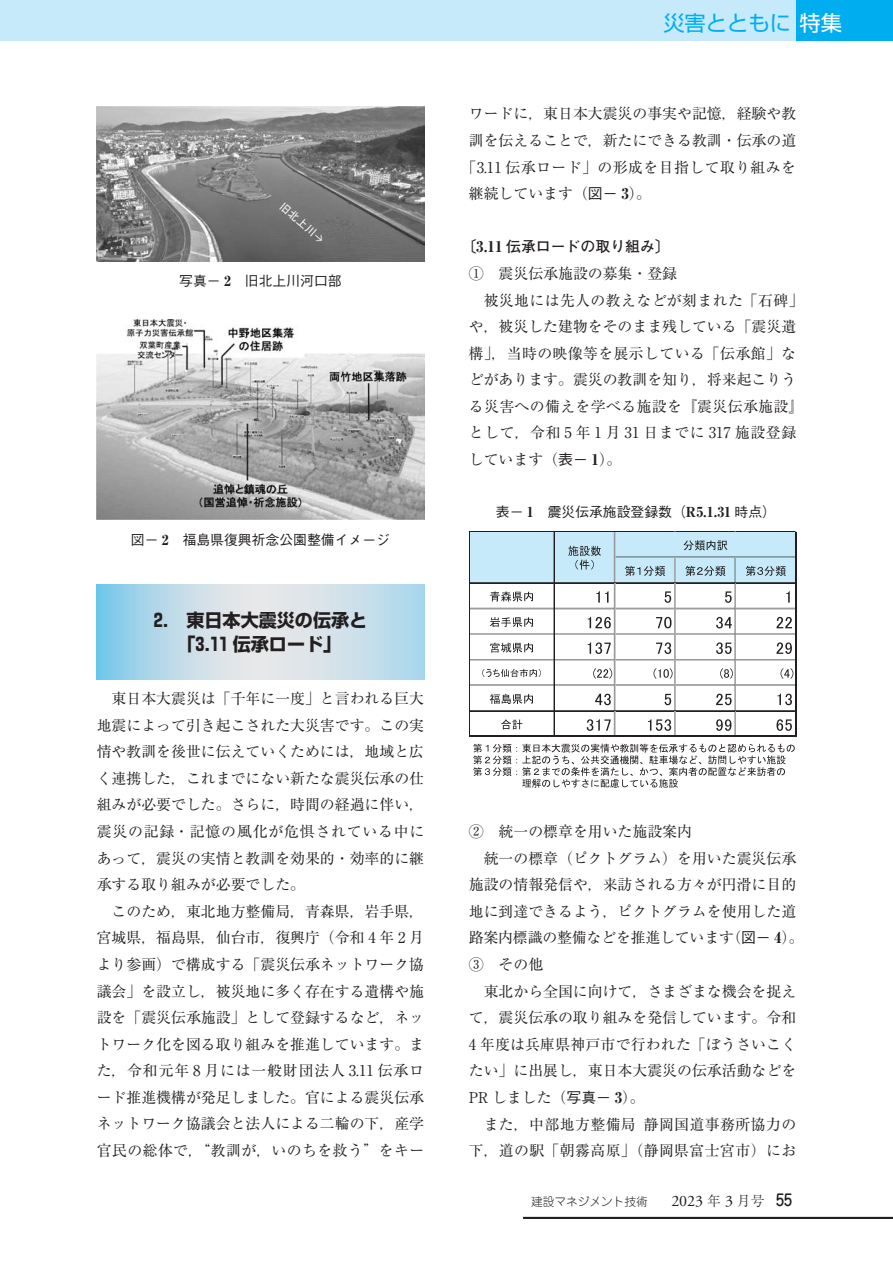
<style>
.page{position:relative;width:893px;height:1263px;background:#fff}
.page>*{position:absolute;margin:0;border:0;box-sizing:border-box;transform-origin:0 0}
.t1{font:21.3px "Shin Go Pr 6 N";color:#00aeef}
.大見出し_1__特集{font:700 18px/23.4px "Shin Go Pr 6 N";color:#231f20;text-align:center}
.本文_14Q{font:14.85px/26.5px "Ryumin Pr 6 N";color:#231f20;text-align:justify}
.本文_14Q-2{font:14.85px/26.5px "Ryumin Pr 6 N";letter-spacing:.025em;color:#231f20}
.本文_14Q-3{font:14.85px/26.5px "Ryumin Pr 6 N";letter-spacing:.03em;color:#231f20;text-align:right}
.小見出し__など{font:14.85px "Ryumin Pr 6 N";color:#231f20}
.中見出し__1___太ゴ_前アキ{font:700 14.85px "Futo Go B101 Pr 6 N";color:#231f20}
.小見出し__など_前アキ{font:14.85px "Ryumin Pr 6 N";color:#231f20}
.キャプション{font:500 13.8px "Gothic BBB Pr 6 N";color:#231f20}
.t2{font:300 11.7px "Jun 101 Pro";color:#231f20}
.s1{font-family:"Ryumin Pr 6 N";font-weight:800}
.s2{color:#fff}
.s3{font-family:"Gothic BBB Pr 6 N";font-weight:500}
.s4{font-weight:800}
.s5{font-family:"Adobe Garamond Pro";font-weight:400;font-size:15.9px}
.s6{font-family:"Ryumin Pr 6 N";font-size:13.8px}
.s7{font-family:"Jun 34 Pro";font-weight:500;font-size:15.9px}
</style>
<div class="page">
<div style="left:795px;top:0;width:98px;height:40px;background:#00aeef"></div>
<div style="left:0;top:0;width:795px;height:40px;background:#c6eafa"></div>
<svg style="left:97px;top:585px;width:163px;height:94px"></svg>
<div style="left:260px;top:585px;width:164px;height:94px;background:linear-gradient(to right,#f0e9e8,#add8ed)"></div>
<div style="left:469px;top:532px;width:327px;height:51px;background:#c6eafa"></div>
<svg style="left:625px;top:566px;width:40px;height:10px"></svg>
<svg style="left:685px;top:566px;width:40px;height:10px"></svg>
<svg style="left:746px;top:566px;width:40px;height:10px"></svg>
<svg style="left:490px;top:591px;width:43px;height:10px"></svg>
<svg style="left:596px;top:591px;width:12px;height:12px"></svg>
<svg style="left:664px;top:591px;width:7px;height:12px"></svg>
<svg style="left:725px;top:591px;width:7px;height:12px"></svg>
<svg style="left:786px;top:591px;width:4px;height:12px"></svg>
<svg style="left:490px;top:617px;width:43px;height:10px"></svg>
<svg style="left:490px;top:642px;width:43px;height:11px"></svg>
<svg style="left:482px;top:669px;width:59px;height:8px"></svg>
<svg style="left:593px;top:668px;width:19px;height:11px"></svg>
<svg style="left:653px;top:668px;width:19px;height:11px"></svg>
<svg style="left:720px;top:668px;width:13px;height:11px"></svg>
<svg style="left:780px;top:668px;width:13px;height:11px"></svg>
<svg style="left:490px;top:694px;width:43px;height:10px"></svg>
<svg style="left:501px;top:719px;width:21px;height:10px"></svg>
<svg style="left:568px;top:546px;width:33px;height:24px"></svg>
<svg style="left:683px;top:540px;width:44px;height:10px"></svg>
<hr style="left:469px;top:531px;width:327px;height:1px;background:#231f20">
<hr style="left:615px;top:557px;width:180px;height:1px;background:#bfbfbf">
<hr style="left:614px;top:532px;width:1px;height:51px;background:#bfbfbf">
<svg style="left:675px;top:558px;width:1px;height:24px"></svg>
<svg style="left:735px;top:558px;width:1px;height:24px"></svg>
<hr style="left:469px;top:582px;width:326px;height:1px;background:#231f20">
<hr style="left:469px;top:583px;width:326px;height:1px;background:#231f20">
<hr style="left:469px;top:608px;width:85px;height:1px;background:#bfbfbf">
<hr style="left:555px;top:608px;width:240px;height:1px;background:#bfbfbf">
<hr style="left:469px;top:634px;width:85px;height:1px;background:#bfbfbf">
<hr style="left:555px;top:634px;width:240px;height:1px;background:#bfbfbf">
<hr style="left:469px;top:659px;width:85px;height:1px;background:#bfbfbf">
<hr style="left:555px;top:659px;width:240px;height:1px;background:#bfbfbf">
<hr style="left:469px;top:685px;width:85px;height:1px;background:#bfbfbf">
<hr style="left:555px;top:685px;width:240px;height:1px;background:#bfbfbf">
<hr style="left:614px;top:583px;width:1px;height:128px;background:#bfbfbf">
<hr style="left:675px;top:583px;width:1px;height:128px;background:#bfbfbf">
<hr style="left:735px;top:583px;width:1px;height:128px;background:#bfbfbf">
<hr style="left:469px;top:710px;width:326px;height:1px;background:#231f20">
<hr style="left:469px;top:711px;width:326px;height:1px;background:#231f20">
<hr style="left:469px;top:531px;width:1px;height:206px;background:#231f20">
<hr style="left:554px;top:532px;width:1px;height:204px;background:#231f20">
<hr style="left:469px;top:736px;width:327px;height:1px;background:#231f20">
<hr style="left:795px;top:532px;width:1px;height:205px;background:#231f20">
<svg style="left:473px;top:744px;width:322px;height:44px"></svg>
<svg style="left:588px;top:617px;width:23px;height:11px"></svg>
<svg style="left:656px;top:617px;width:15px;height:11px"></svg>
<svg style="left:716px;top:617px;width:16px;height:11px"></svg>
<svg style="left:776px;top:617px;width:16px;height:11px"></svg>
<svg style="left:588px;top:642px;width:23px;height:12px"></svg>
<svg style="left:656px;top:642px;width:15px;height:12px"></svg>
<svg style="left:716px;top:642px;width:16px;height:12px"></svg>
<svg style="left:776px;top:642px;width:16px;height:12px"></svg>
<svg style="left:595px;top:694px;width:16px;height:11px"></svg>
<svg style="left:664px;top:694px;width:7px;height:11px"></svg>
<svg style="left:716px;top:694px;width:16px;height:11px"></svg>
<svg style="left:777px;top:694px;width:15px;height:11px"></svg>
<svg style="left:587px;top:711px;width:28px;height:27px"></svg>
<svg style="left:648px;top:711px;width:28px;height:27px"></svg>
<svg style="left:716px;top:711px;width:20px;height:27px"></svg>
<svg style="left:776px;top:719px;width:16px;height:12px"></svg>
<img style="left:97px;top:106px;width:327px;height:155px">
<img style="left:97px;top:319px;width:327px;height:201px">
<hr style="left:523px;top:1217px;width:370px;height:2px;background:#231f20">
<p class="キャプション" style="left:179px;top:270px;width:164px">写真－ <span class="s1">2</span>　旧北上川河口部</p>
<p class="キャプション" style="left:131px;top:528px;width:261px">図－ <span class="s1">2</span>　福島県復興祈念公園整備イメージ</p>
<p class="大見出し_1__特集" style="left:154px;top:608px;width:215px">2.　東日本大震災の伝承と「3.11 伝承ロード」</p>
<p class="本文_14Q" style="left:97px;top:684px;width:329px;text-indent:15px">東日本大震災は「千年に一度」と言われる巨大地震によって引き起こされた大災害です。この実情や教訓を後世に伝えていくためには，地域と広く連携した，これまでにない新たな震災伝承の仕組みが必要でした。さらに，時間の経過に伴い，震災の記録・記憶の風化が危惧されている中にあって，震災の実情と教訓を効果的・効率的に継承する取り組みが必要でした。</p>
<p class="本文_14Q" style="left:97px;top:897px;width:329px;text-indent:15px">このため，東北地方整備局，青森県，岩手県，宮城県，福島県，仙台市，復興庁（令和 4 年 2 月より参画）で構成する「震災伝承ネットワーク協議会」を設立し，被災地に多く存在する遺構や施設を「震災伝承施設」として登録するなど，ネットワーク化を図る取り組みを推進しています。また，令和元年 8 月には一般財団法人 3.11 伝承ロード推進機構が発足しました。官による震災伝承ネットワーク協議会と法人による二輪の下，産学官民の総体で，“教訓が，いのちを救う”をキー</p>
<h1 class="t1" style="left:663px;top:6px;width:180px">災害とともに<span class="s2">特集</span></h1>
<p class="本文_14Q" style="left:469px;top:100px;width:329px">ワードに，東日本大震災の事実や記憶，経験や教</p>
<p class="本文_14Q" style="left:469px;top:126px;width:329px">訓を伝えることで，新たにできる教訓・伝承の道</p>
<p class="本文_14Q-3" style="left:461px;top:153px;width:336px">「3.11 伝承ロード」の形成を目指して取り組みを</p>
<p class="本文_14Q" style="left:469px;top:180px;width:184px">継続しています（<span class="s3">図－</span> <span class="s4">3</span>）。</p>
<p class="中見出し__1___太ゴ_前アキ" style="left:461px;top:235px;width:210px">〔<span class="s1">3.11</span> 伝承ロードの取り組み〕</p>
<p class="小見出し__など" style="left:469px;top:262px;width:210px">①　震災伝承施設の募集・登録</p>
<p class="本文_14Q-2" style="left:469px;top:286px;width:336px;text-indent:15px">被災地には先人の教えなどが刻まれた「石碑」や，被災した建物をそのまま残している「震災遺構」，当時の映像等を展示している「伝承館」などがあります。震災の教訓を知り，将来起こりうる災害への備えを学べる施設を『震災伝承施設』として，令和 5 年 1 月 31 日までに 317 施設登録しています（<span class="s3">表－</span> <span class="s4">1</span>）。</p>
<p class="キャプション" style="left:496px;top:501px;width:282px">表－ <span class="s1">1</span>　震災伝承施設登録数（<span class="s1">R5.1.31</span> 時点）</p>
<p class="小見出し__など_前アキ" style="left:469px;top:820px;width:225px">②　統一の標章を用いた施設案内</p>
<p class="本文_14Q" style="left:469px;top:844px;width:336px;text-align:center">統一の標章（ピクトグラム）を用いた震災伝承<br>施設の情報発信や，来訪される方々が円滑に目的地に到達できるよう，ピクトグラムを使用した道路案内標識の整備などを推進しています（<span class="s3">図－</span> <span class="s4">4</span>）。</p>
<p class="小見出し__など" style="left:469px;top:953px;width:76px">③　その他</p>
<p class="本文_14Q" style="left:469px;top:977px;width:329px;text-indent:15px">東北から全国に向けて，さまざまな機会を捉えて，震災伝承の取り組みを発信しています。令和4 年度は兵庫県神戸市で行われた「ぼうさいこくたい」に出展し，東日本大震災の伝承活動などをPR しました（<span class="s3">写真－</span> <span class="s4">3</span>）。</p>
<p class="本文_14Q-3" style="left:469px;top:1110px;width:329px">また，中部地方整備局 静岡国道事務所協力の下，道の駅「朝霧高原」（静岡県富士宮市）にお</p>
<p class="t2" style="left:531px;top:1192px;width:262px">建設マネジメント技術　　<span class="s5">2023</span> <span class="s6">年</span> <span class="s5">3</span> <span class="s6">月号</span> <span class="s7">55</span></p>
</div>
